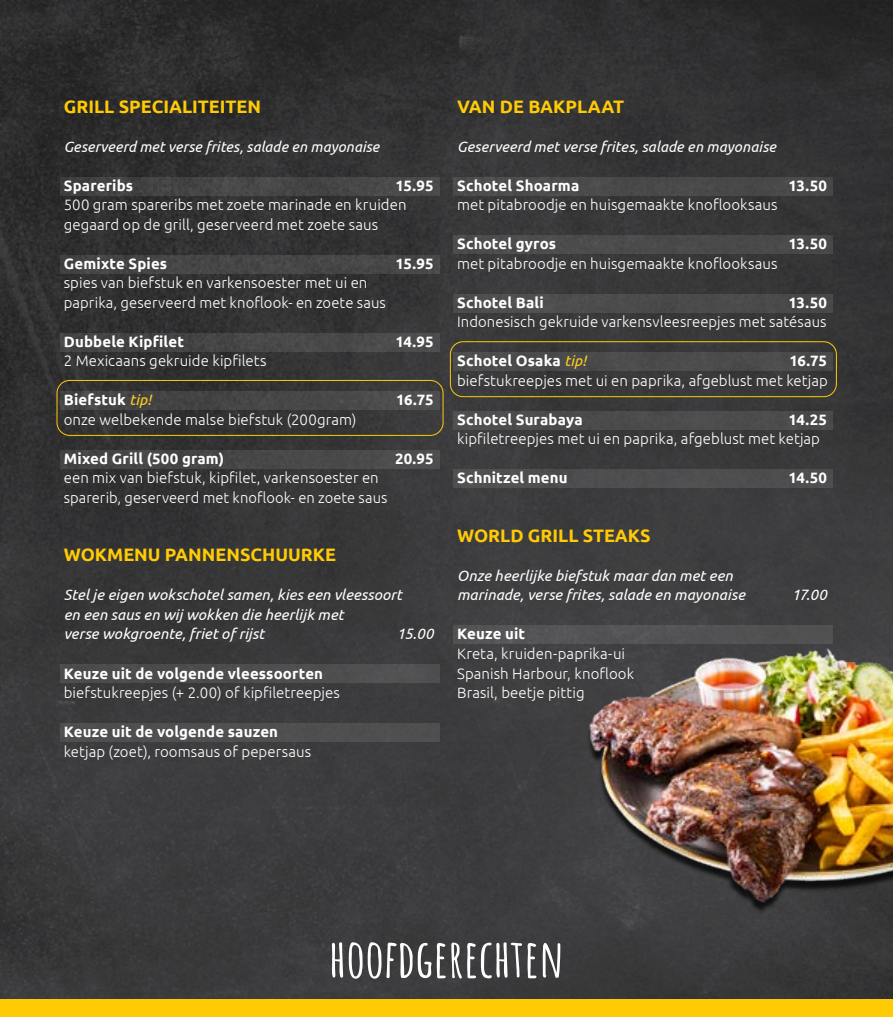
<style>
.page{position:relative;width:893px;height:1017px;background:#fff}
.page>*{position:absolute;margin:0;border:0;box-sizing:border-box;transform-origin:0 0}
.t1{font:700 52.5px "Amatic SC";color:#fff}
.t2{font:700 18px "Ubuntu";color:#ffcb05}
.t3{font:300 15px/19.5px "Ubuntu";letter-spacing:.005em;color:#fff}
.t4{font:italic 15px/19.5px "Ubuntu";letter-spacing:.005em;color:#fff}
.t5{font:700 15px "Ubuntu";letter-spacing:.01em;color:#fff}
.s1{font-weight:400;font-style:italic;color:#ffcb05}
</style>
<div class="page">
<div style="left:0;top:0;width:893px;height:1016px;background:linear-gradient(to bottom,#302f30,#3f3f41)"></div>
<div style="left:0;top:999px;width:893px;height:17px;background:#ffcb05"></div>
<img style="left:572px;top:633px;width:321px;height:285px">
<div style="left:453px;top:177px;width:380px;height:18px;background:#4a4a4a"></div>
<div style="left:453px;top:235px;width:380px;height:18px;background:#4b4a4c"></div>
<div style="left:453px;top:294px;width:380px;height:18px;background:#4b4b4c"></div>
<div style="left:453px;top:352px;width:380px;height:18px;background:#4b4b4c"></div>
<div style="left:453px;top:411px;width:380px;height:18px;background:#4c4c4d"></div>
<div style="left:453px;top:469px;width:380px;height:18px;background:#4e4e50"></div>
<div style="left:453px;top:625px;width:380px;height:18px;background:#525254"></div>
<div style="left:60px;top:177px;width:380px;height:18px;background:#464647"></div>
<div style="left:60px;top:255px;width:380px;height:18px;background:#464647"></div>
<div style="left:60px;top:333px;width:380px;height:18px;background:#474748"></div>
<div style="left:60px;top:391px;width:380px;height:18px;background:#474748"></div>
<div style="left:60px;top:450px;width:380px;height:18px;background:#484849"></div>
<div style="left:60px;top:664px;width:380px;height:18px;background:#4e4d4f"></div>
<div style="left:60px;top:723px;width:380px;height:18px;background:#4f4f50"></div>
<div style="left:57px;top:380px;width:386px;height:56px;border:1px solid #ffcb05;border-radius:13px"></div>
<div style="left:450px;top:341px;width:387px;height:56px;border:1px solid #ffcb05;border-radius:13px"></div>
<p class="t2" style="left:64px;top:95px;width:199px">GRILL SPECIALITEITEN</p>
<p class="t4" style="left:64px;top:136px;width:317px">Geserveerd met verse frites, salade en mayonaise</p>
<p class="t5" style="left:64px;top:176px;width:71px">Spareribs</p>
<p class="t5" style="left:396px;top:176px;width:40px">15.95</p>
<p class="t3" style="left:64px;top:195px;width:344px">500 gram spareribs met zoete marinade en kruiden gegaard op de grill, geserveerd met zoete saus</p>
<p class="t5" style="left:64px;top:254px;width:105px">Gemixte Spies</p>
<p class="t5" style="left:396px;top:254px;width:40px">15.95</p>
<p class="t3" style="left:64px;top:273px;width:324px">spies van biefstuk en varkensoester met ui en paprika, geserveerd met knoflook- en zoete saus</p>
<p class="t5" style="left:64px;top:332px;width:122px">Dubbele Kipfilet</p>
<p class="t5" style="left:395px;top:332px;width:40px">14.95</p>
<p class="t3" style="left:64px;top:351px;width:204px">2 Mexicaans gekruide kipfilets</p>
<p class="t5" style="left:64px;top:391px;width:89px">Biefstuk <span class="s1">tip!</span></p>
<p class="t5" style="left:396px;top:391px;width:39px">16.75</p>
<p class="t3" style="left:64px;top:409px;width:294px">onze welbekende malse biefstuk (200gram)</p>
<p class="t5" style="left:64px;top:449px;width:162px">Mixed Grill (500 gram)</p>
<p class="t5" style="left:395px;top:449px;width:40px">20.95</p>
<p class="t3" style="left:64px;top:468px;width:325px">een mix van biefstuk, kipfilet, varkensoester en sparerib, geserveerd met knoflook- en zoete saus</p>
<p class="t2" style="left:64px;top:544px;width:274px">WOKMENU PANNENSCHUURKE</p>
<p class="t4" style="left:64px;top:584px;width:340px">Stel je eigen wokschotel samen, kies een vleessoort en een saus en wij wokken die heerlijk met<br>verse wokgroente, friet of rijst</p>
<p class="t4" style="left:397px;top:623px;width:38px">15.00</p>
<p class="t5" style="left:64px;top:664px;width:261px">Keuze uit de volgende vleessoorten</p>
<p class="t3" style="left:64px;top:682px;width:278px">biefstukreepjes (+ 2.00) of kipfiletreepjes</p>
<p class="t5" style="left:64px;top:722px;width:216px">Keuze uit de volgende sauzen</p>
<p class="t3" style="left:64px;top:741px;width:249px">ketjap (zoet), roomsaus of pepersaus</p>
<p class="t2" style="left:457px;top:95px;width:168px">VAN DE BAKPLAAT</p>
<p class="t4" style="left:457px;top:136px;width:320px">Geserveerd met verse frites, salade en mayonaise</p>
<p class="t5" style="left:457px;top:176px;width:124px">Schotel Shoarma</p>
<p class="t5" style="left:788px;top:176px;width:40px">13.50</p>
<p class="t3" style="left:457px;top:195px;width:322px">met pitabroodje en huisgemaakte knoflooksaus</p>
<p class="t5" style="left:457px;top:235px;width:100px">Schotel gyros</p>
<p class="t5" style="left:788px;top:235px;width:40px">13.50</p>
<p class="t3" style="left:457px;top:253px;width:322px">met pitabroodje en huisgemaakte knoflooksaus</p>
<p class="t5" style="left:457px;top:293px;width:88px">Schotel Bali</p>
<p class="t5" style="left:788px;top:293px;width:40px">13.50</p>
<p class="t3" style="left:457px;top:312px;width:371px">Indonesisch gekruide varkensvleesreepjes met satésaus</p>
<p class="t5" style="left:457px;top:352px;width:131px">Schotel Osaka <span class="s1">tip!</span></p>
<p class="t5" style="left:789px;top:352px;width:39px">16.75</p>
<p class="t3" style="left:457px;top:370px;width:372px">biefstukreepjes met ui en paprika, afgeblust met ketjap</p>
<p class="t5" style="left:457px;top:410px;width:127px">Schotel Surabaya</p>
<p class="t5" style="left:788px;top:410px;width:40px">14.25</p>
<p class="t3" style="left:457px;top:429px;width:364px">kipfiletreepjes met ui en paprika, afgeblust met ketjap</p>
<p class="t5" style="left:457px;top:469px;width:112px">Schnitzel menu</p>
<p class="t5" style="left:788px;top:469px;width:40px">14.50</p>
<p class="t2" style="left:457px;top:524px;width:195px">WORLD GRILL STEAKS</p>
<p class="t4" style="left:457px;top:565px;width:290px">Onze heerlijke biefstuk maar dan met een marinade, verse frites, salade en mayonaise</p>
<p class="t5" style="left:457px;top:625px;width:70px">Keuze uit</p>
<p class="t3" style="left:457px;top:643px;width:179px">Kreta, kruiden-paprika-ui<br>Spanish Harbour, knoflook<br>Brasil, beetje pittig</p>
<p class="t4" style="left:792px;top:584px;width:37px">17.00</p>
<h1 class="t1" style="left:329px;top:917px;width:237px">HOOFDGERECHTEN</h1>
</div>
